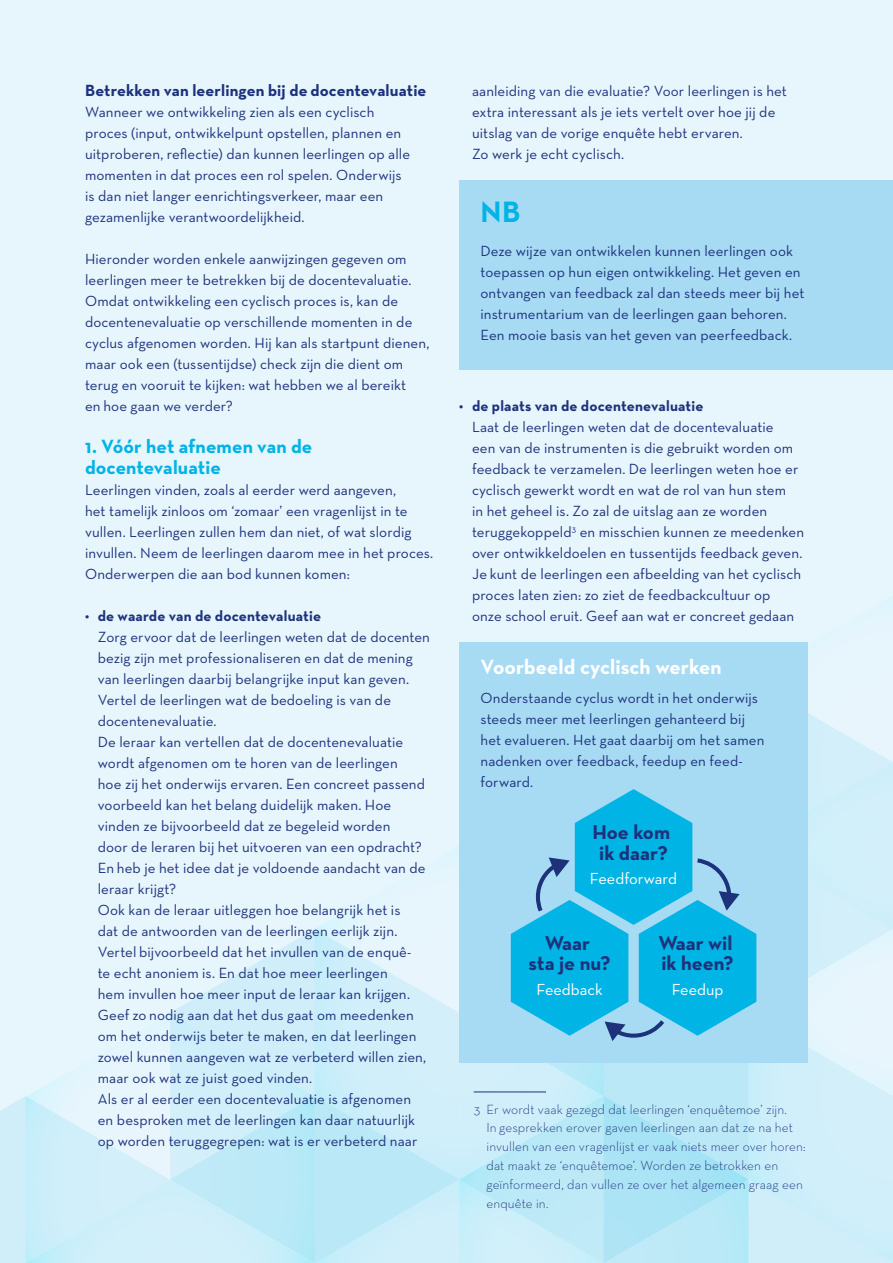
<style>
.page{position:relative;width:893px;height:1263px;background:#e7f5fd}
.page>*{position:absolute;margin:0;border:0;box-sizing:border-box;transform-origin:0 0}
.t1{font:700 30px "Neutra Text";color:#00b4e5}
.t2{font:700 21px "Neutra Text";color:#fff}
.t3{font:700 20.4px/20.4px "Neutra Text";color:#1d327b;text-align:center}
.t4{font:700 19.5px/21px "Neutra Text";letter-spacing:.005em;color:#00b4e5}
.t5{font:700 16.5px "Neutra Text";letter-spacing:.005em;color:#1d327b}
.t6{font:16.35px "Neutra Text";color:#fff}
.t7{font:15px/21px "Neutra Text";letter-spacing:.005em;color:#1d327b}
.t8{font:700 15px "Neutra Text";letter-spacing:.01em;color:#1d327b}
.t9{font:300 13.5px/18.9px "Neutra Text";letter-spacing:.005em;color:#1d327b}
</style>
<div class="page">
<svg style="left:170px;top:929px;width:145px;height:84px;fill:#d5f0fb"></svg>
<div style="left:604px;top:1062px;width:144px;height:34px;background:#bbe8f7"></div>
<svg style="left:604px;top:1096px;width:144px;height:167px;background:#b1e5f5"></svg>
<svg style="left:315px;top:847px;width:289px;height:249px"></svg>
<svg style="left:28px;top:1013px;width:287px;height:83px"></svg>
<svg style="left:0;top:1096px;width:604px;height:167px;background:#c8edf9"></svg>
<svg style="left:808px;top:596px;width:85px;height:166px"></svg>
<div style="left:808px;top:762px;width:85px;height:167px;background:#d2effa"></div>
<svg style="left:748px;top:929px;width:145px;height:334px"></svg>
<div style="left:459px;top:180px;width:434px;height:189px;background:#a7dbf4"></div>
<div style="left:459px;top:642px;width:349px;height:420px;background:#a7dbf4"></div>
<hr style="left:474px;top:1091px;width:72px;height:1px;background:#1d327b">
<svg style="left:511px;top:789px;width:245px;height:252px"></svg>
<p class="t5" style="left:85px;top:80px;width:343px">Betrekken van leerlingen bij de docentevaluatie</p>
<p class="t7" style="left:85px;top:101px;width:327px">Wanneer we ontwikkeling zien als een cyclisch proces (input, ontwikkelpunt opstellen, plannen en uitproberen, reflectie) dan kunnen leerlingen op alle momenten in dat proces een rol spelen. Onderwijs is dan niet langer eenrichtingsverkeer, maar een gezamenlijke verantwoordelijkheid.</p>
<p class="t7" style="left:85px;top:248px;width:346px">Hieronder worden enkele aanwijzingen gegeven om leerlingen meer te betrekken bij de docentevaluatie.<br>Omdat ontwikkeling een cyclisch proces is, kan de docentenevaluatie op verschillende momenten in de cyclus afgenomen worden. Hij kan als startpunt dienen, maar ook een (tussentijdse) check zijn die dient om terug en vooruit te kijken: wat hebben we al bereikt<br>en hoe gaan we verder?</p>
<h3 class="t4" style="left:85px;top:435px;width:229px">1. Vóór het afnemen van de docentevaluatie</h3>
<p class="t7" style="left:85px;top:479px;width:350px">Leerlingen vinden, zoals al eerder werd aangeven,<br>het tamelijk zinloos om ‘zomaar’ een vragenlijst in te vullen. Leerlingen zullen hem dan niet, of wat slordig invullen. Neem de leerlingen daarom mee in het proces.<br>Onderwerpen die aan bod kunnen komen:</p>
<p class="t8" style="left:85px;top:607px;width:238px">• de waarde van de docentevaluatie</p>
<p class="t7" style="left:98px;top:626px;width:334px">Zorg ervoor dat de leerlingen weten dat de docenten bezig zijn met professionaliseren en dat de mening van leerlingen daarbij belangrijke input kan geven.<br>Vertel de leerlingen wat de bedoeling is van de docentenevaluatie.<br>De leraar kan vertellen dat de docentenevaluatie wordt afgenomen om te horen van de leerlingen<br>hoe zij het onderwijs ervaren. Een concreet passend voorbeeld kan het belang duidelijk maken. Hoe vinden ze bijvoorbeeld dat ze begeleid worden<br>door de leraren bij het uitvoeren van een opdracht?<br>En heb je het idee dat je voldoende aandacht van de leraar krijgt?<br>Ook kan de leraar uitleggen hoe belangrijk het is<br>dat de antwoorden van de leerlingen eerlijk zijn.<br>Vertel bijvoorbeeld dat het invullen van de enquê-<br>te echt anoniem is. En dat hoe meer leerlingen<br>hem invullen hoe meer input de leraar kan krijgen.<br>Geef zo nodig aan dat het dus gaat om meedenken om het onderwijs beter te maken, en dat leerlingen zowel kunnen aangeven wat ze verbeterd willen zien, maar ook wat ze juist goed vinden.<br>Als er al eerder een docentevaluatie is afgenomen en besproken met de leerlingen kan daar natuurlijk op worden teruggegrepen: wat is er verbeterd naar</p>
<p class="t7" style="left:472px;top:80px;width:316px">aanleiding van die evaluatie? Voor leerlingen is het extra interessant als je iets vertelt over hoe jij de uitslag van de vorige enquête hebt ervaren.<br>Zo werk je echt cyclisch.</p>
<h1 class="t1" style="left:480px;top:193px;width:41px">NB</h1>
<p class="t7" style="left:480px;top:240px;width:325px">Deze wijze van ontwikkelen kunnen leerlingen ook toepassen op hun eigen ontwikkeling. Het geven en ontvangen van feedback zal dan steeds meer bij het instrumentarium van de leerlingen gaan behoren.<br>Een mooie basis van het geven van peerfeedback.</p>
<p class="t8" style="left:459px;top:397px;width:246px">• de plaats van de docentenevaluatie</p>
<p class="t7" style="left:472px;top:416px;width:334px">Laat de leerlingen weten dat de docentevaluatie<br>een van de instrumenten is die gebruikt worden om feedback te verzamelen. De leerlingen weten hoe er cyclisch gewerkt wordt en wat de rol van hun stem<br>in het geheel is. Zo zal de uitslag aan ze worden teruggekoppeld<sup>3</sup> en misschien kunnen ze meedenken over ontwikkeldoelen en tussentijds feedback geven.<br>Je kunt de leerlingen een afbeelding van het cyclisch proces laten zien: zo ziet de feedbackcultuur op<br>onze school eruit. Geef aan wat er concreet gedaan</p>
<h2 class="t2" style="left:480px;top:653px;width:243px">Voorbeeld cyclisch werken</h2>
<p class="t7" style="left:480px;top:687px;width:285px">Onderstaande cyclus wordt in het onderwijs steeds meer met leerlingen gehanteerd bij het evalueren. Het gaat daarbij om het samen nadenken over feedback, feedup en feed&shy;forward.</p>
<h3 class="t3" style="left:592px;top:821px;width:79px">Hoe kom ik daar?</h3>
<p class="t6" style="left:590px;top:868px;width:89px">Feedforward</p>
<h3 class="t3" style="left:528px;top:932px;width:84px">Waar<br>sta je nu?</h3>
<p class="t6" style="left:536px;top:979px;width:68px">Feedback</p>
<h3 class="t3" style="left:658px;top:932px;width:77px;text-align:left">Waar wil ik heen?</h3>
<p class="t6" style="left:672px;top:979px;width:53px">Feedup</p>
<p class="t9" style="left:486px;top:1099px;width:321px;text-indent:-13px">3 Er wordt vaak gezegd dat leerlingen ‘enquêtemoe’ zijn.<br>In gesprekken erover gaven leerlingen aan dat ze na het invullen van een vragenlijst er vaak niets meer over horen: dat maakt ze ‘enquêtemoe’. Worden ze betrokken en geïnformeerd, dan vullen ze over het algemeen graag een enquête in.</p>
</div>
